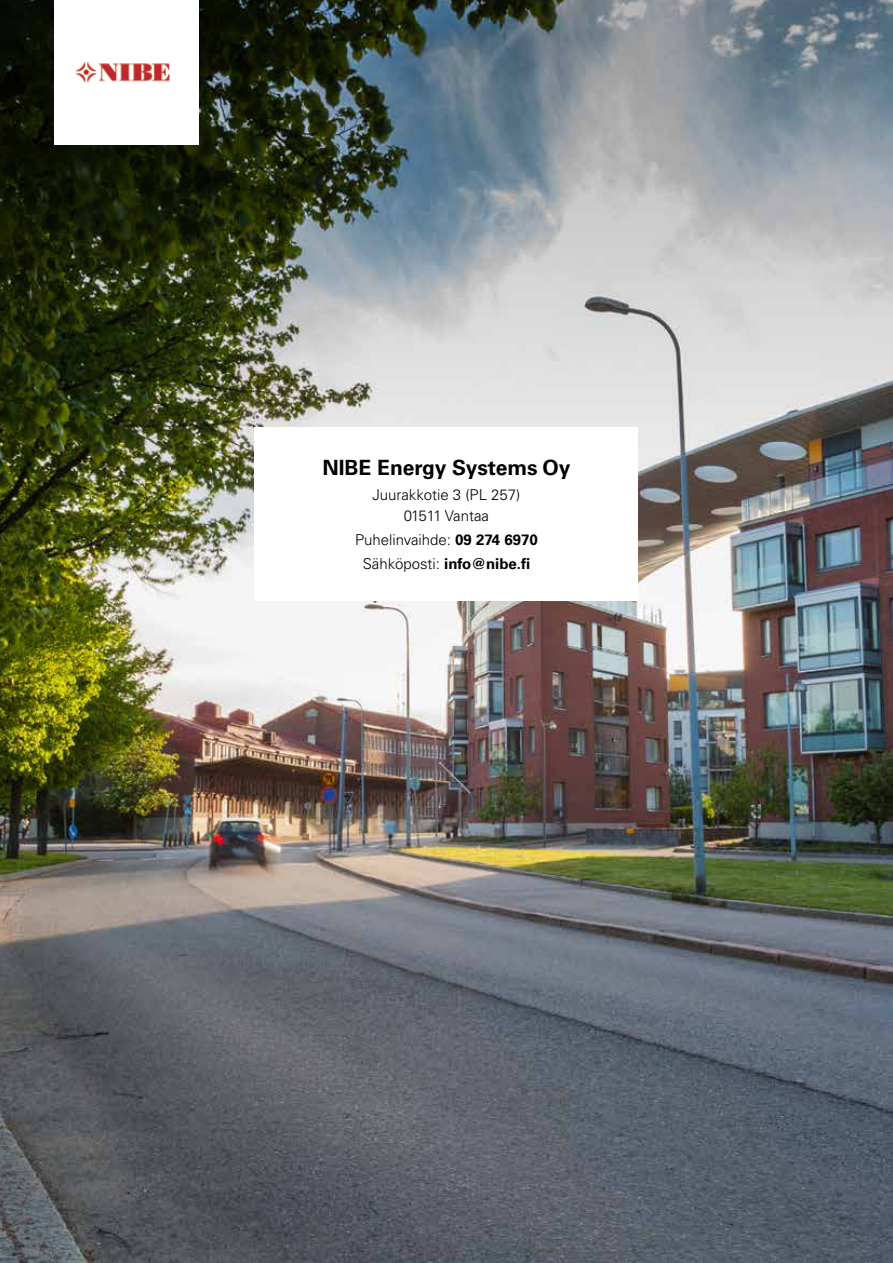
<style>
.page{position:relative;width:893px;height:1263px;background:#fff}
.page>*{position:absolute;margin:0;border:0;box-sizing:border-box;transform-origin:0 0}
.t1{font:700 21px "Univers LT Pro 65";color:#000}
.t2{font:300 15px/21px "Univers LT Pro 45";color:#000;text-align:center}
.t3{font:700 15px "Univers LT Pro 65";color:#000}
.s1{font-family:"Univers LT Pro 65";font-weight:700}
.s2{font-family:"Univers LT Pro 45";font-weight:300}
</style>
<div class="page">
<img style="left:0;top:0;width:893px;height:1263px">
<div style="left:255px;top:427px;width:383px;height:174px;background:#fff"></div>
<img style="left:54px;top:1px;width:145px;height:144px">
<hr style="left:54px;top:0;width:145px;height:1px;background:#fff">
<h1 class="t1" style="left:322px;top:455px;width:250px">NIBE Energy Systems Oy</h1>
<p class="t2" style="left:373px;top:484px;width:149px">Juurakkotie 3 (PL 257)<br>01511 Vantaa</p>
<p class="t2" style="left:355px;top:529px;width:184px">Puhelinvaihde: <span class="s1">09 274 6970</span></p>
<p class="t3" style="left:363px;top:555px;width:169px"><span class="s2">Sähköposti:</span> info@nibe.fi</p>
</div>
